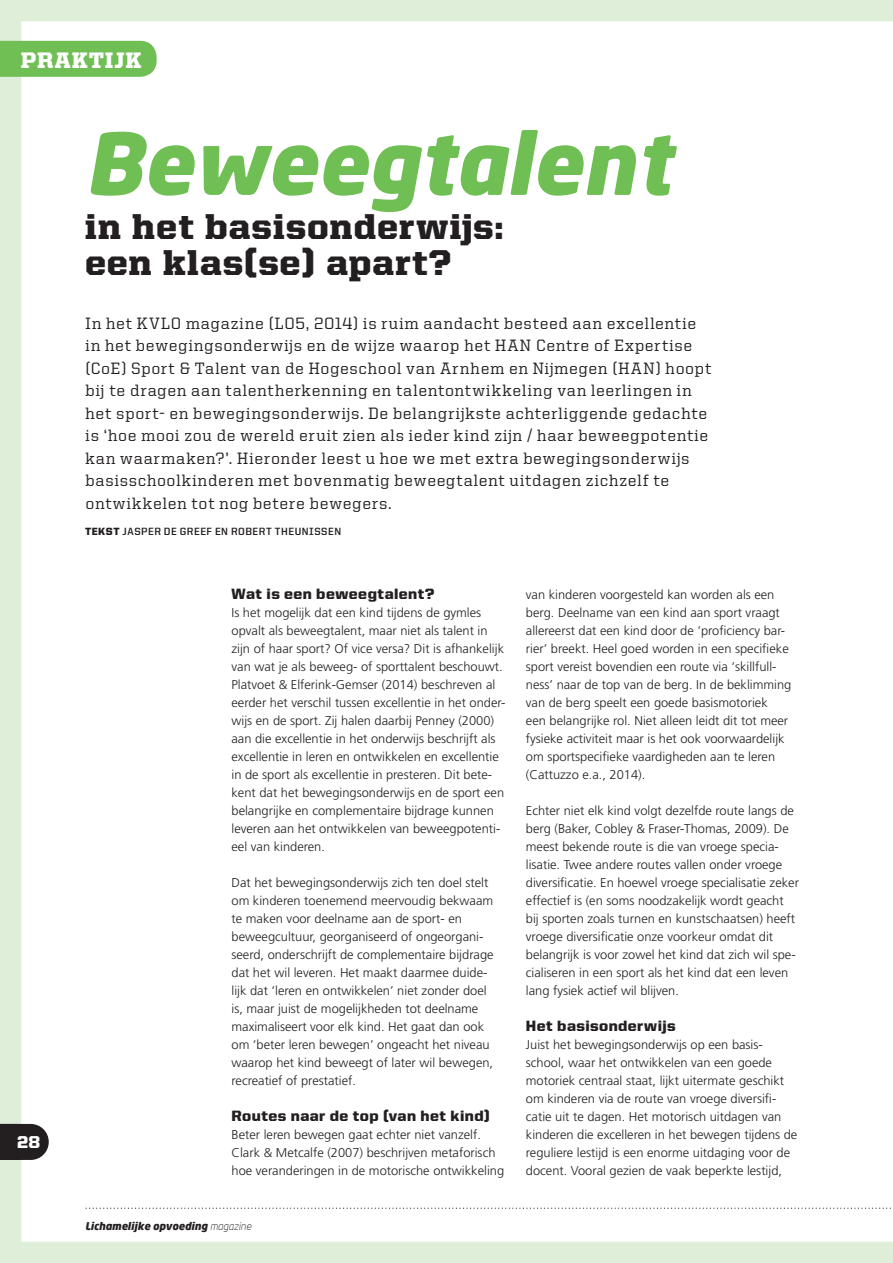
<style>
.page{position:relative;width:893px;height:1263px;background:#dfeed8}
.page>*{position:absolute;margin:0;border:0;box-sizing:border-box;transform-origin:0 0}
.t1{font:italic 900 84px "Neo Sans";color:#6fbf54}
.t2{font:900 36px/36px "United Serif Reg";letter-spacing:.025em;color:#231f20}
.t3{font:900 22.5px "United Serif Reg";letter-spacing:.035em;color:#fff}
.t4{font:900 17.25px "United Sans Reg";color:#fff}
.t5{font:500 16.5px/22.5px "United Serif Reg";letter-spacing:.05em;color:#231f20}
.t6{font:900 15px "United Sans Reg";letter-spacing:.025em;color:#231f20}
.t7{font:300 12.75px/18px "Frutiger LT Std";color:#231f20}
.t8{font:700 10.5px "United Sans Reg";letter-spacing:.05em;color:#231f20}
.t9{font:italic 900 10.5px "Neo Sans";color:#231f20}
.s1{font-weight:900}
.s2{font-weight:300}
</style>
<div class="page">
<div style="left:21px;top:21px;width:872px;height:1221px;background:#fff"></div>
<div style="left:0;top:41px;width:157px;height:36px;background:#6fbf54"></div>
<svg style="left:0;top:1124px;width:49px;height:36px;background:#353132"></svg>
<svg style="left:85px;top:1207px;width:808px;height:2px;background:#e0e0e0"></svg>
<h3 class="t3" style="left:21px;top:48px;width:122px">PRAKTIJK</h3>
<h1 class="t1" style="left:85px;top:109px;width:588px">Beweegtalent</h1>
<h2 class="t2" style="left:85px;top:208px;width:420px">in het basisonderwijs: een klas(se) apart?</h2>
<h3 class="t4" style="left:17px;top:1133px;width:25px">28</h3>
<p class="t5" style="left:86px;top:311px;width:627px">In het KVLO magazine (LO5, 2014) is ruim aandacht besteed aan excellentie in het bewegingsonderwijs en de wijze waarop het HAN Centre of Expertise (CoE) Sport &amp; Talent van de Hogeschool van Arnhem en Nijmegen (HAN) hoopt bij te dragen aan talentherkenning en talentontwikkeling van leerlingen in het sport- en bewegingsonderwijs. De belangrijkste achterliggende gedachte is ‘hoe mooi zou de wereld eruit zien als ieder kind zijn / haar beweegpotentie kan waarmaken?’. Hieronder leest u hoe we met extra bewegingsonderwijs basisschoolkinderen met bovenmatig beweegtalent uitdagen zichzelf te ontwikkelen tot nog betere bewegers.</p>
<p class="t8" style="left:85px;top:525px;width:258px"><span class="s1">TEKST</span> JASPER DE GREEF EN ROBERT THEUNISSEN</p>
<p class="t6" style="left:232px;top:585px;width:204px">Wat is een beweegtalent?</p>
<p class="t7" style="left:232px;top:603px;width:275px">Is het mogelijk dat een kind tijdens de gymles opvalt als beweegtalent, maar niet als talent in zijn of haar sport? Of vice versa? Dit is afhankelijk van wat je als beweeg- of sporttalent beschouwt.<br>Platvoet &amp; Elferink-Gemser (2014) beschreven al eerder het verschil tussen excellentie in het onder&shy;wijs en de sport. Zij halen daarbij Penney (2000) aan die excellentie in het onderwijs beschrijft als excellentie in leren en ontwikkelen en excellentie in de sport als excellentie in presteren. Dit bete&shy;kent dat het bewegingsonderwijs en de sport een belangrijke en complementaire bijdrage kunnen leveren aan het ontwikkelen van beweegpotenti&shy;eel van kinderen.</p>
<p class="t7" style="left:232px;top:873px;width:264px">Dat het bewegingsonderwijs zich ten doel stelt om kinderen toenemend meervoudig bekwaam te maken voor deelname aan de sport- en beweegcultuur, georganiseerd of ongeorgani&shy;seerd, onderschrijft de complementaire bijdrage dat het wil leveren. Het maakt daarmee duide&shy;lijk dat ‘leren en ontwikkelen’ niet zonder doel is, maar juist de mogelijkheden tot deelname maximaliseert voor elk kind. Het gaat dan ook om ‘beter leren bewegen’ ongeacht het niveau waarop het kind beweegt of later wil bewegen, recreatief of prestatief.</p>
<p class="t6" style="left:232px;top:1107px;width:260px">Routes naar de top (van het kind)</p>
<p class="t7" style="left:232px;top:1125px;width:274px">Beter leren bewegen gaat echter niet vanzelf.<br>Clark &amp; Metcalfe (2007) beschrijven metaforisch hoe veranderingen in de motorische ontwikkeling</p>
<p class="t9" style="left:85px;top:1219px;width:168px">Lichamelijke opvoeding <span class="s2">magazine</span></p>
<p class="t7" style="left:526px;top:585px;width:267px">van kinderen voorgesteld kan worden als een berg. Deelname van een kind aan sport vraagt allereerst dat een kind door de ‘proficiency bar&shy;rier’ breekt. Heel goed worden in een specifieke sport vereist bovendien een route via ‘skillfull&shy;ness’ naar de top van de berg. In de beklimming van de berg speelt een goede basismotoriek<br>een belangrijke rol. Niet alleen leidt dit tot meer fysieke activiteit maar is het ook voorwaardelijk om sportspecifieke vaardigheden aan te leren (Cattuzzo e.a., 2014).</p>
<p class="t7" style="left:526px;top:801px;width:275px">Echter niet elk kind volgt dezelfde route langs de berg (Baker, Cobley &amp; Fraser-Thomas, 2009). De meest bekende route is die van vroege specia&shy;lisatie. Twee andere routes vallen onder vroege diversificatie. En hoewel vroege specialisatie zeker effectief is (en soms noodzakelijk wordt geacht bij sporten zoals turnen en kunstschaatsen) heeft vroege diversificatie onze voorkeur omdat dit belangrijk is voor zowel het kind dat zich wil spe&shy;cialiseren in een sport als het kind dat een leven lang fysiek actief wil blijven.</p>
<p class="t6" style="left:526px;top:1017px;width:151px">Het basisonderwijs</p>
<p class="t7" style="left:526px;top:1035px;width:273px">Juist het bewegingsonderwijs op een basis&shy;school, waar het ontwikkelen van een goede motoriek centraal staat, lijkt uitermate geschikt om kinderen via de route van vroege diversifi&shy;catie uit te dagen. Het motorisch uitdagen van kinderen die excelleren in het bewegen tijdens de reguliere lestijd is een enorme uitdaging voor de docent. Vooral gezien de vaak beperkte lestijd,</p>
</div>
